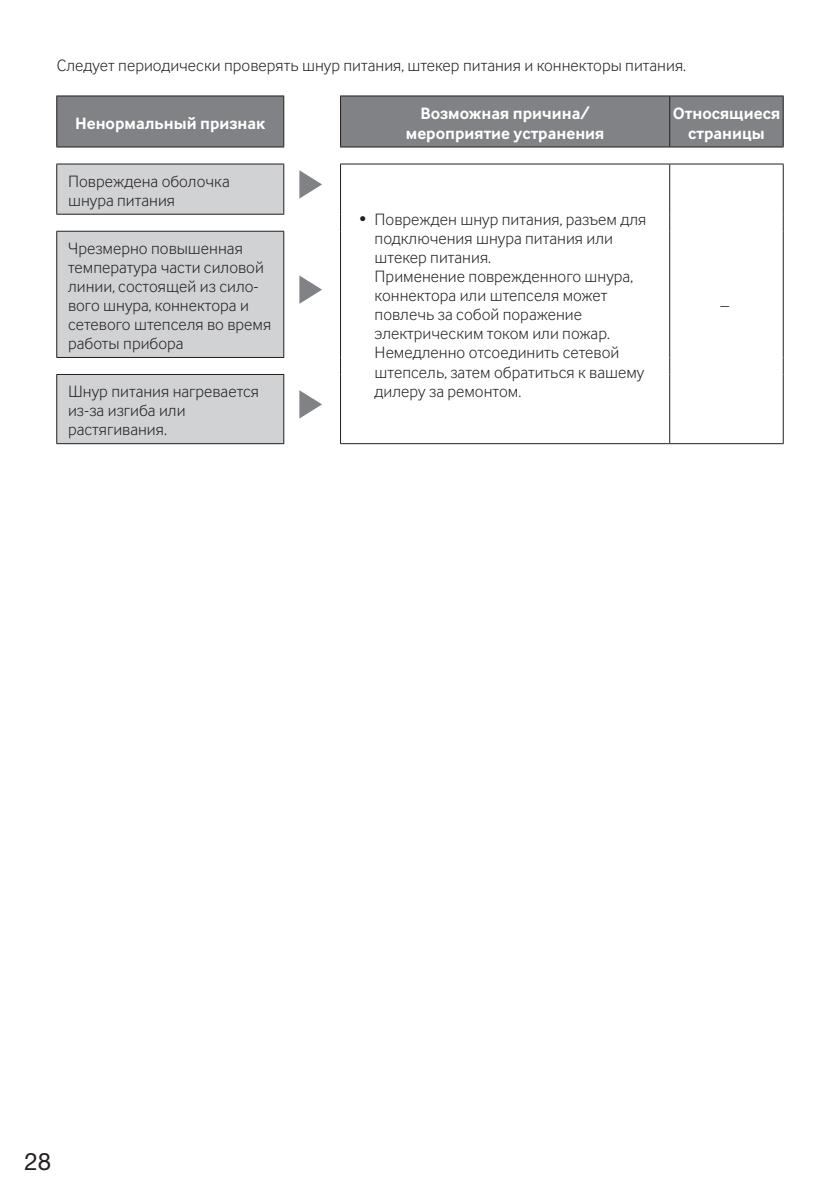
<style>
.page{position:relative;width:840px;height:1191px;background:#fff}
.page>*{position:absolute;margin:0;border:0;box-sizing:border-box;transform-origin:0 0}
.t1{font:24px "Helvetica Neue LT Std";color:#231f20}
.t2{font:17px/19px "Inter Face Cyr Lt";color:#231f20}
.t3{font:700 17px/20px "Inter Face Cyr";color:#fff;text-align:center}
</style>
<div class="page">
<svg style="left:57px;top:96px;width:725px;height:51px;background:#898a8d"></svg>
<svg style="left:57px;top:165px;width:226px;height:278px;background:#d5d6d8"></svg>
<hr style="left:56px;top:96px;width:228px;height:1px;background:#231f20">
<hr style="left:56px;top:96px;width:1px;height:51px;background:#231f20">
<hr style="left:283px;top:96px;width:1px;height:51px;background:#231f20">
<hr style="left:340px;top:96px;width:329px;height:1px;background:#231f20">
<hr style="left:340px;top:96px;width:1px;height:51px;background:#231f20">
<hr style="left:669px;top:96px;width:114px;height:1px;background:#231f20">
<hr style="left:669px;top:96px;width:1px;height:51px;background:#231f20">
<hr style="left:782px;top:96px;width:1px;height:51px;background:#231f20">
<hr style="left:56px;top:147px;width:228px;height:1px;background:#231f20">
<hr style="left:340px;top:147px;width:329px;height:1px;background:#231f20">
<hr style="left:669px;top:147px;width:114px;height:1px;background:#231f20">
<hr style="left:56px;top:164px;width:228px;height:1px;background:#231f20">
<hr style="left:56px;top:164px;width:1px;height:50px;background:#231f20">
<hr style="left:283px;top:164px;width:1px;height:50px;background:#231f20">
<hr style="left:340px;top:164px;width:329px;height:1px;background:#231f20">
<hr style="left:669px;top:164px;width:114px;height:1px;background:#231f20">
<hr style="left:669px;top:164px;width:1px;height:50px;background:#231f20">
<hr style="left:782px;top:164px;width:1px;height:50px;background:#231f20">
<hr style="left:56px;top:214px;width:228px;height:1px;background:#231f20">
<svg style="left:669px;top:214px;width:1px;height:17px"></svg>
<svg style="left:782px;top:214px;width:1px;height:17px"></svg>
<hr style="left:56px;top:231px;width:228px;height:1px;background:#231f20">
<hr style="left:56px;top:232px;width:1px;height:125px;background:#231f20">
<hr style="left:283px;top:232px;width:1px;height:125px;background:#231f20">
<hr style="left:669px;top:231px;width:1px;height:126px;background:#231f20">
<hr style="left:782px;top:231px;width:1px;height:126px;background:#231f20">
<svg style="left:669px;top:357px;width:1px;height:17px"></svg>
<svg style="left:782px;top:357px;width:1px;height:17px"></svg>
<hr style="left:669px;top:374px;width:1px;height:69px;background:#231f20">
<hr style="left:782px;top:374px;width:1px;height:69px;background:#231f20">
<hr style="left:56px;top:357px;width:228px;height:1px;background:#231f20">
<hr style="left:56px;top:374px;width:228px;height:1px;background:#231f20">
<hr style="left:56px;top:375px;width:1px;height:68px;background:#231f20">
<hr style="left:283px;top:375px;width:1px;height:68px;background:#231f20">
<hr style="left:56px;top:443px;width:228px;height:1px;background:#231f20">
<hr style="left:340px;top:443px;width:329px;height:1px;background:#231f20">
<hr style="left:669px;top:443px;width:114px;height:1px;background:#231f20">
<hr style="left:340px;top:164px;width:1px;height:50px;background:#231f20">
<svg style="left:340px;top:214px;width:1px;height:17px"></svg>
<hr style="left:340px;top:231px;width:1px;height:126px;background:#231f20">
<svg style="left:340px;top:357px;width:1px;height:17px"></svg>
<hr style="left:340px;top:374px;width:1px;height:69px;background:#231f20">
<svg style="left:299px;top:170px;width:23px;height:29px"></svg>
<svg style="left:299px;top:275px;width:23px;height:29px"></svg>
<svg style="left:299px;top:390px;width:23px;height:28px"></svg>
<p class="t2" style="left:57px;top:56px;width:630px">Следует периодически проверять шнур питания, штекер питания и коннекторы питания.</p>
<p class="t3" style="left:75px;top:113px;width:192px">Ненормальный признак</p>
<p class="t3" style="left:405px;top:103px;width:200px">Возможная причина/ мероприятие устранения</p>
<p class="t3" style="left:672px;top:103px;width:109px">Относящиеся страницы</p>
<p class="t2" style="left:68px;top:171px;width:163px">Повреждена оболочка шнура питания</p>
<p class="t2" style="left:374px;top:210px;width:273px;text-indent:-15px">• Поврежден шнур питания, разъем для подключения шнура питания или штекер питания.<br>Применение поврежденного шнура, коннектора или штепселя может повлечь за собой поражение электрическим током или пожар.<br>Немедленно отсоединить сетевой штепсель, затем обратиться к вашему дилеру за ремонтом.</p>
<p class="t2" style="left:68px;top:239px;width:204px">Чрезмерно повышенная температура части силовой линии, состоящей из сило&shy;вого шнура, коннектора и сетевого штепселя во время работы прибора</p>
<p class="t2" style="left:68px;top:382px;width:192px">Шнур питания нагревается из-за изгиба или растягивания.</p>
<p class="t2" style="left:720px;top:296px;width:10px">–</p>
<h1 class="t1" style="left:24px;top:1146px;width:28px">28</h1>
</div>
